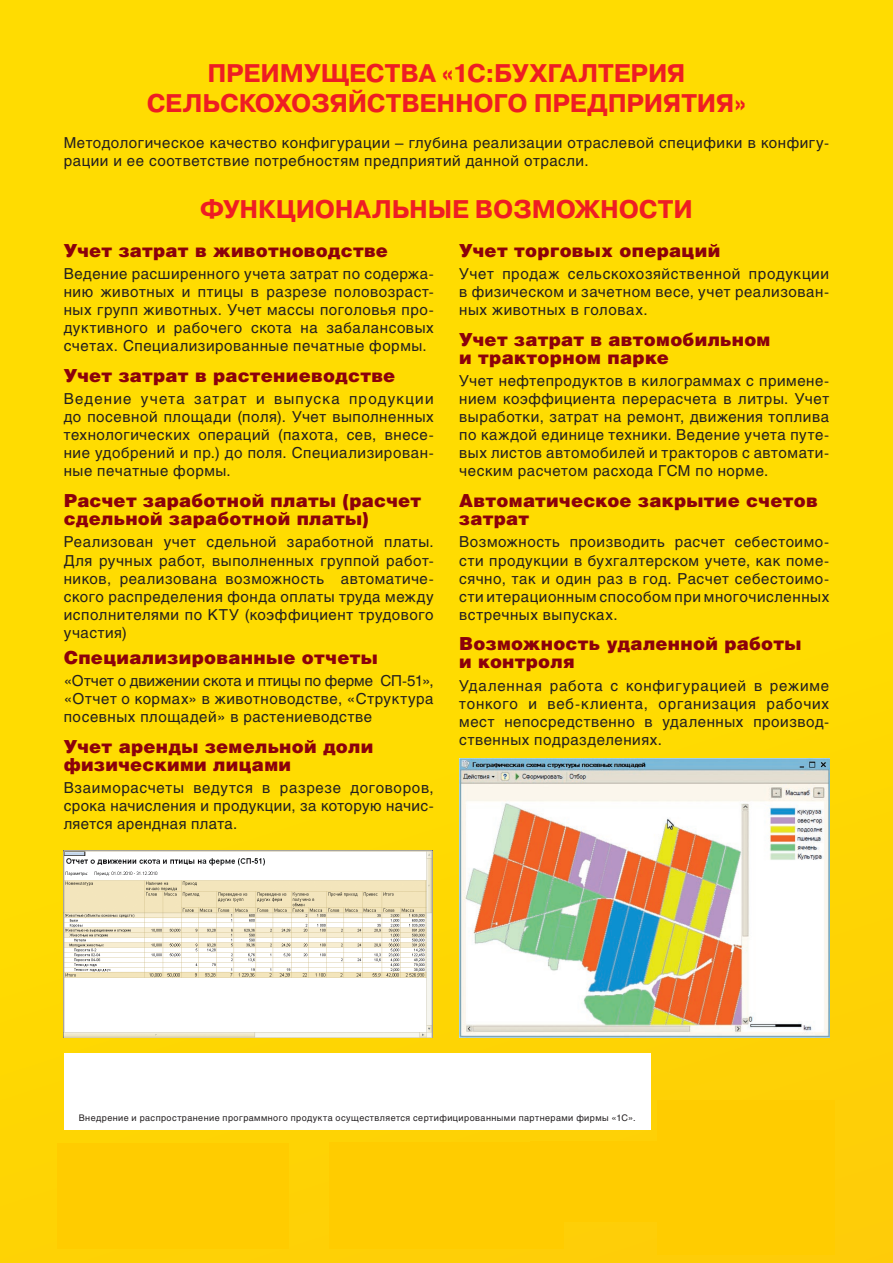
<style>
.page{position:relative;width:893px;height:1263px;background:#ffdc01}
.page>*{position:absolute;margin:0;border:0;box-sizing:border-box;transform-origin:0 0}
.t1{font:700 25.5px/30.6px "Pragmatica";letter-spacing:-.01em;color:#ee1d23;text-align:center}
.t2{font:900 18px/18px "Helios";letter-spacing:.015em;color:#8b010b}
.t3{font:15px/18px "Helios";letter-spacing:.035em;color:#231f20;text-align:justify}
.t4{font:9px "Helios";letter-spacing:.05em;color:#231f20}
</style>
<div class="page">
<div style="left:64px;top:1053px;width:587px;height:77px;background:#fff"></div>
<img style="left:64px;top:850px;width:368px;height:187px">
<img style="left:459px;top:758px;width:370px;height:279px">
<div style="left:530px;top:1141px;width:177px;height:81px;background:#fc0"></div>
<h1 class="t1" style="left:147px;top:58px;width:601px">ПРЕИМУЩЕСТВА «1С:БУХГАЛТЕРИЯ<br>СЕЛЬСКОХОЗЯЙСТВЕННОГО ПРЕДПРИЯТИЯ»</h1>
<p class="t3" style="left:64px;top:133px;width:767px">Методологическое качество конфигурации – глубина реализации отраслевой специфики в конфигу&shy;рации и ее соответствие потребностям предприятий данной отрасли.</p>
<h1 class="t1" style="left:200px;top:194px;width:494px">ФУНКЦИОНАЛЬНЫЕ ВОЗМОЖНОСТИ</h1>
<p class="t2" style="left:64px;top:241px;width:326px">Учет затрат в животноводстве</p>
<p class="t3" style="left:64px;top:265px;width:371px">Ведение расширенного учета затрат по содержа&shy;нию животных и птицы в разрезе половозраст&shy;ных групп животных. Учет массы поголовья про&shy;дуктивного и рабочего скота на забалансовых счетах. Специализированные печатные формы.</p>
<p class="t2" style="left:64px;top:366px;width:333px">Учет затрат в растениеводстве</p>
<p class="t3" style="left:64px;top:390px;width:371px">Ведение учета затрат и выпуска продукции до посевной площади (поля). Учет выполненных технологических операций (пахота, сев, внесе&shy;ние удобрений и пр.) до поля. Специализирован&shy;ные печатные формы.</p>
<p class="t2" style="left:64px;top:491px;width:359px">Расчет заработной платы (расчет сдельной заработной платы)</p>
<p class="t3" style="left:64px;top:533px;width:371px">Реализован учет сдельной заработной платы.<br>Для ручных работ, выполненных группой работ&shy;ников, реализована возможность автоматиче&shy;ского распределения фонда оплаты труда между исполнителями по КТУ (коэффициент трудового участия)</p>
<p class="t2" style="left:64px;top:648px;width:315px">Специализированные отчеты</p>
<p class="t3" style="left:64px;top:672px;width:371px">«Отчет о движении скота и птицы по ферме СП-51», «Отчет о кормах» в животноводстве, «Структура посевных площадей» в растениеводстве</p>
<p class="t2" style="left:64px;top:737px;width:311px">Учет аренды земельной доли физическими лицами</p>
<p class="t3" style="left:64px;top:779px;width:371px">Взаиморасчеты ведутся в разрезе договоров, срока начисления и продукции, за которую начис&shy;ляется арендная плата.</p>
<p class="t2" style="left:459px;top:241px;width:262px">Учет торговых операций</p>
<p class="t3" style="left:459px;top:265px;width:371px">Учет продаж сельскохозяйственной продукции в физическом и зачетном весе, учет реализован&shy;ных животных в головах.</p>
<p class="t2" style="left:459px;top:330px;width:313px">Учет затрат в автомобильном и тракторном парке</p>
<p class="t3" style="left:459px;top:372px;width:371px">Учет нефтепродуктов в килограммах с примене&shy;нием коэффициента перерасчета в литры. Учет выработки, затрат на ремонт, движения топлива по каждой единице техники. Ведение учета путе&shy;вых листов автомобилей и тракторов с автомати&shy;ческим расчетом расхода ГСМ по норме.</p>
<p class="t2" style="left:459px;top:491px;width:360px">Автоматическое закрытие счетов затрат</p>
<p class="t3" style="left:459px;top:533px;width:371px">Возможность производить расчет себестоимо&shy;сти продукции в бухгалтерском учете, как поме&shy;сячно, так и один раз в год. Расчет себестоимо&shy;сти итерационным способом при многочисленных встречных выпусках.</p>
<p class="t2" style="left:459px;top:634px;width:344px">Возможность удаленной работы и контроля</p>
<p class="t3" style="left:459px;top:676px;width:371px">Удаленная работа с конфигурацией в режиме тонкого и веб-клиента, организация рабочих мест непосредственно в удаленных производ&shy;ственных подразделениях.</p>
<p class="t4" style="left:79px;top:1113px;width:558px">Внедрение и распространение программного продукта осуществляется сертифицированными партнерами фирмы «1С».</p>
</div>
